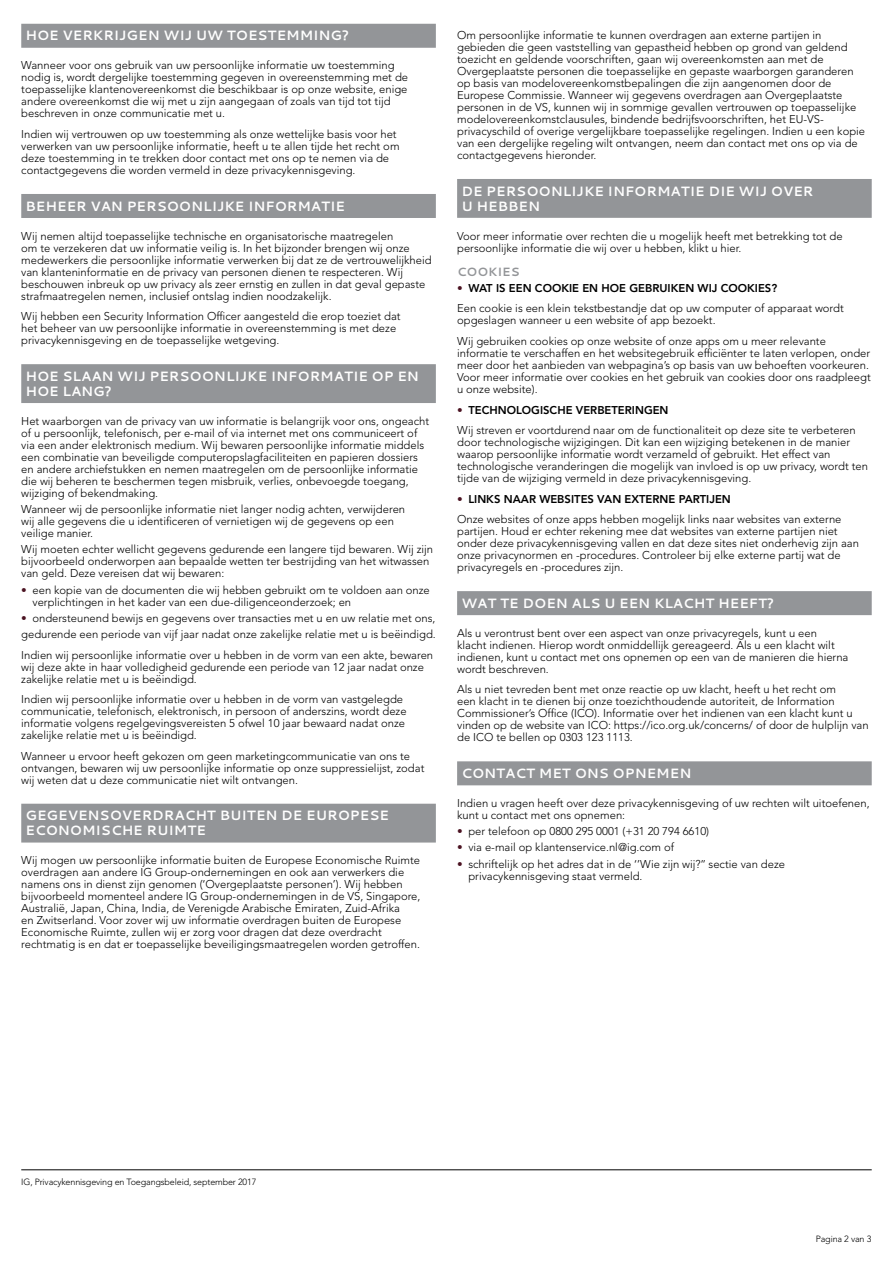
<style>
.page{position:relative;width:893px;height:1263px;background:#fff}
.page>*{position:absolute;margin:0;border:0;box-sizing:border-box;transform-origin:0 0}
.t1{font:700 13.5px/15px "Cantarell";color:#fff}
.t2{font:700 12px "Cantarell";color:#939598}
.t3{font:300 11.25px/12px "Avenir LT Std";color:#000}
.t4{font:300 9px "Avenir LT Std";letter-spacing:-.015em;color:#000}
.s1{color:#4b1322}
.s2{font-weight:800}
</style>
<div class="page">
<hr style="left:21px;top:1169px;width:851px;height:1px;background:#000">
<div style="left:21px;top:24px;width:415px;height:24px;background:#939598"></div>
<div style="left:21px;top:194px;width:415px;height:24px;background:#939598"></div>
<div style="left:21px;top:364px;width:415px;height:39px;background:#939598"></div>
<div style="left:21px;top:804px;width:415px;height:38px;background:#939598"></div>
<div style="left:457px;top:179px;width:415px;height:39px;background:#939598"></div>
<div style="left:457px;top:591px;width:415px;height:24px;background:#939598"></div>
<div style="left:457px;top:761px;width:415px;height:24px;background:#939598"></div>
<p class="t1" style="left:26px;top:28px;width:325px">HOE VERKRIJGEN WIJ UW TOESTEMMING?</p>
<p class="t3" style="left:21px;top:60px;width:388px">Wanneer voor ons gebruik van uw persoonlijke informatie uw toestemming nodig is, wordt dergelijke toestemming gegeven in overeenstemming met de toepasselijke klantenovereenkomst die beschikbaar is op onze website, enige andere overeenkomst die wij met u zijn aangegaan of zoals van tijd tot tijd beschreven in onze communicatie met u.</p>
<p class="t3" style="left:21px;top:128px;width:380px">Indien wij vertrouwen op uw toestemming als onze wettelijke basis voor het verwerken van uw persoonlijke informatie, heeft u te allen tijde het recht om deze toestemming in te trekken door contact met ons op te nemen via de contactgegevens die worden vermeld in deze privacykennisgeving.</p>
<p class="t1" style="left:26px;top:198px;width:321px">BEHEER VAN PERSOONLIJKE INFORMATIE</p>
<p class="t3" style="left:21px;top:230px;width:412px">Wij nemen altijd toepasselijke technische en organisatorische maatregelen<br>om te verzekeren dat uw informatie veilig is. In het bijzonder brengen wij onze medewerkers die persoonlijke informatie verwerken bij dat ze de vertrouwelijkheid van klanteninformatie en de privacy van personen dienen te respecteren. Wij beschouwen inbreuk op uw privacy als zeer ernstig en zullen in dat geval gepaste strafmaatregelen nemen, inclusief ontslag indien noodzakelijk.</p>
<p class="t3" style="left:21px;top:310px;width:381px">Wij hebben een Security Information Officer aangesteld die erop toeziet dat het beheer van uw persoonlijke informatie in overeenstemming is met deze privacykennisgeving en de toepasselijke wetgeving.</p>
<p class="t1" style="left:26px;top:368px;width:395px">HOE SLAAN WIJ PERSOONLIJKE INFORMATIE OP EN<br>HOE LANG?</p>
<p class="t3" style="left:21px;top:415px;width:409px">Het waarborgen van de privacy van uw informatie is belangrijk voor ons, ongeacht of u persoonlijk, telefonisch, per e-mail of via internet met ons communiceert of via een ander elektronisch medium. Wij bewaren persoonlijke informatie middels een combinatie van beveiligde computeropslagfaciliteiten en papieren dossiers en andere archiefstukken en nemen maatregelen om de persoonlijke informatie die wij beheren te beschermen tegen misbruik, verlies, onbevoegde toegang, wijziging of bekendmaking.</p>
<p class="t3" style="left:21px;top:503px;width:385px">Wanneer wij de persoonlijke informatie niet langer nodig achten, verwijderen wij alle gegevens die u identificeren of vernietigen wij de gegevens op een veilige manier.</p>
<p class="t3" style="left:21px;top:543px;width:413px">Wij moeten echter wellicht gegevens gedurende een langere tijd bewaren. Wij zijn bijvoorbeeld onderworpen aan bepaalde wetten ter bestrijding van het witwassen van geld. Deze vereisen dat wij bewaren:</p>
<p class="t3" style="left:33px;top:584px;width:399px;text-indent:-11px"><span class="s1">•</span> een kopie van de documenten die wij hebben gebruikt om te voldoen aan onze verplichtingen in het kader van een due-diligenceonderzoek; en</p>
<p class="t3" style="left:21px;top:610px;width:416px;line-height:16.2px"><span class="s1">•</span> ondersteunend bewijs en gegevens over transacties met u en uw relatie met ons, gedurende een periode van vijf jaar nadat onze zakelijke relatie met u is beëindigd.</p>
<p class="t3" style="left:21px;top:649px;width:413px">Indien wij persoonlijke informatie over u hebben in de vorm van een akte, bewaren wij deze akte in haar volledigheid gedurende een periode van 12 jaar nadat onze zakelijke relatie met u is beëindigd.</p>
<p class="t3" style="left:21px;top:693px;width:387px">Indien wij persoonlijke informatie over u hebben in de vorm van vastgelegde communicatie, telefonisch, elektronisch, in persoon of anderszins, wordt deze informatie volgens regelgevingsvereisten 5 ofwel 10 jaar bewaard nadat onze zakelijke relatie met u is beëindigd.</p>
<p class="t3" style="left:21px;top:750px;width:405px">Wanneer u ervoor heeft gekozen om geen marketingcommunicatie van ons te ontvangen, bewaren wij uw persoonlijke informatie op onze suppressielijst, zodat wij weten dat u deze communicatie niet wilt ontvangen.</p>
<p class="t1" style="left:26px;top:808px;width:365px">GEGEVENSOVERDRACHT BUITEN DE EUROPESE<br>ECONOMISCHE RUIMTE</p>
<p class="t3" style="left:21px;top:854px;width:401px">Wij mogen uw persoonlijke informatie buiten de Europese Economische Ruimte overdragen aan andere IG Group-ondernemingen en ook aan verwerkers die namens ons in dienst zijn genomen (‘Overgeplaatste personen’). Wij hebben bijvoorbeeld momenteel andere IG Group-ondernemingen in de VS, Singapore, Australië, Japan, China, India, de Verenigde Arabische Emiraten, Zuid-Afrika<br>en Zwitserland. Voor zover wij uw informatie overdragen buiten de Europese Economische Ruimte, zullen wij er zorg voor dragen dat deze overdracht rechtmatig is en dat er toepasselijke beveiligingsmaatregelen worden getroffen.</p>
<p class="t3" style="left:457px;top:29px;width:410px">Om persoonlijke informatie te kunnen overdragen aan externe partijen in gebieden die geen vaststelling van gepastheid hebben op grond van geldend toezicht en geldende voorschriften, gaan wij overeenkomsten aan met de Overgeplaatste personen die toepasselijke en gepaste waarborgen garanderen op basis van modelovereenkomstbepalingen die zijn aangenomen door de Europese Commissie. Wanneer wij gegevens overdragen aan Overgeplaatste personen in de VS, kunnen wij in sommige gevallen vertrouwen op toepasselijke modelovereenkomstclausules, bindende bedrijfsvoorschriften, het EU-VS&shy;privacyschild of overige vergelijkbare toepasselijke regelingen. Indien u een kopie van een dergelijke regeling wilt ontvangen, neem dan contact met ons op via de contactgegevens hieronder.</p>
<p class="t1" style="left:461px;top:183px;width:354px">DE PERSOONLIJKE INFORMATIE DIE WIJ OVER<br>U HEBBEN</p>
<p class="t3" style="left:457px;top:230px;width:387px">Voor meer informatie over rechten die u mogelijk heeft met betrekking tot de persoonlijke informatie die wij over u hebben, klikt u hier.</p>
<p class="t2" style="left:457px;top:263px;width:64px">COOKIES</p>
<p class="t3" style="left:457px;top:278px;width:388px;line-height:20.5px"><span class="s1">•</span> <span class="s2">WAT IS EEN COOKIE EN HOE GEBRUIKEN WIJ COOKIES?<br></span>Een cookie is een klein tekstbestandje dat op uw computer of apparaat wordt</p>
<p class="t3" style="left:457px;top:310px;width:370px;line-height:20.5px">opgeslagen wanneer u een website of app bezoekt.<br>Wij gebruiken cookies op onze website of onze apps om u meer relevante</p>
<p class="t3" style="left:457px;top:347px;width:415px">informatie te verschaffen en het websitegebruik efficiënter te laten verlopen, onder meer door het aanbieden van webpagina’s op basis van uw behoeften voorkeuren.<br>Voor meer informatie over cookies en het gebruik van cookies door ons raadpleegt u onze website).</p>
<p class="t3" style="left:457px;top:399px;width:400px;line-height:20.5px"><span class="s1">•</span> <span class="s2">TECHNOLOGISCHE VERBETERINGEN<br></span>Wij streven er voortdurend naar om de functionaliteit op deze site te verbeteren</p>
<p class="t3" style="left:457px;top:436px;width:412px">door technologische wijzigingen. Dit kan een wijziging betekenen in de manier waarop persoonlijke informatie wordt verzameld of gebruikt. Het effect van technologische veranderingen die mogelijk van invloed is op uw privacy, wordt ten tijde van de wijziging vermeld in deze privacykennisgeving.</p>
<p class="t3" style="left:457px;top:488px;width:386px;line-height:20.5px"><span class="s1">•</span> <span class="s2">LINKS NAAR WEBSITES VAN EXTERNE PARTIJEN<br></span>Onze websites of onze apps hebben mogelijk links naar websites van externe</p>
<p class="t3" style="left:457px;top:525px;width:403px">partijen. Houd er echter rekening mee dat websites van externe partijen niet onder deze privacykennisgeving vallen en dat deze sites niet onderhevig zijn aan onze privacynormen en -procedures. Controleer bij elke externe partij wat de privacyregels en -procedures zijn.</p>
<p class="t1" style="left:461px;top:595px;width:314px">WAT TE DOEN ALS U EEN KLACHT HEEFT?</p>
<p class="t3" style="left:457px;top:627px;width:393px">Als u verontrust bent over een aspect van onze privacyregels, kunt u een klacht indienen. Hierop wordt onmiddellijk gereageerd. Als u een klacht wilt indienen, kunt u contact met ons opnemen op een van de manieren die hierna wordt beschreven.</p>
<p class="t3" style="left:457px;top:683px;width:413px">Als u niet tevreden bent met onze reactie op uw klacht, heeft u het recht om<br>een klacht in te dienen bij onze toezichthoudende autoriteit, de Information Commissioner’s Office (ICO). Informatie over het indienen van een klacht kunt u vinden op de website van ICO: https://ico.org.uk/concerns/ of door de hulplijn van de ICO te bellen op 0303 123 1113.</p>
<p class="t1" style="left:461px;top:765px;width:231px">CONTACT MET ONS OPNEMEN</p>
<p class="t3" style="left:457px;top:797px;width:414px">Indien u vragen heeft over deze privacykennisgeving of uw rechten wilt uitoefenen, kunt u contact met ons opnemen:</p>
<p class="t3" style="left:457px;top:825px;width:253px"><span class="s1">•</span> per telefoon op 0800 295 0001 (+31 20 794 6610)</p>
<p class="t3" style="left:457px;top:842px;width:218px"><span class="s1">•</span> via e-mail op klantenservice.nl@ig.com of</p>
<p class="t3" style="left:468px;top:858px;width:318px;text-indent:-11px"><span class="s1">•</span> schriftelijk op het adres dat in de ‘’Wie zijn wij?’’ sectie van deze privacykennisgeving staat vermeld.</p>
<p class="t4" style="left:21px;top:1176px;width:237px">IG, Privacykennisgeving en Toegangsbeleid, september 2017</p>
<p class="t4" style="left:816px;top:1233px;width:57px">Pagina 2 van 3</p>
</div>
